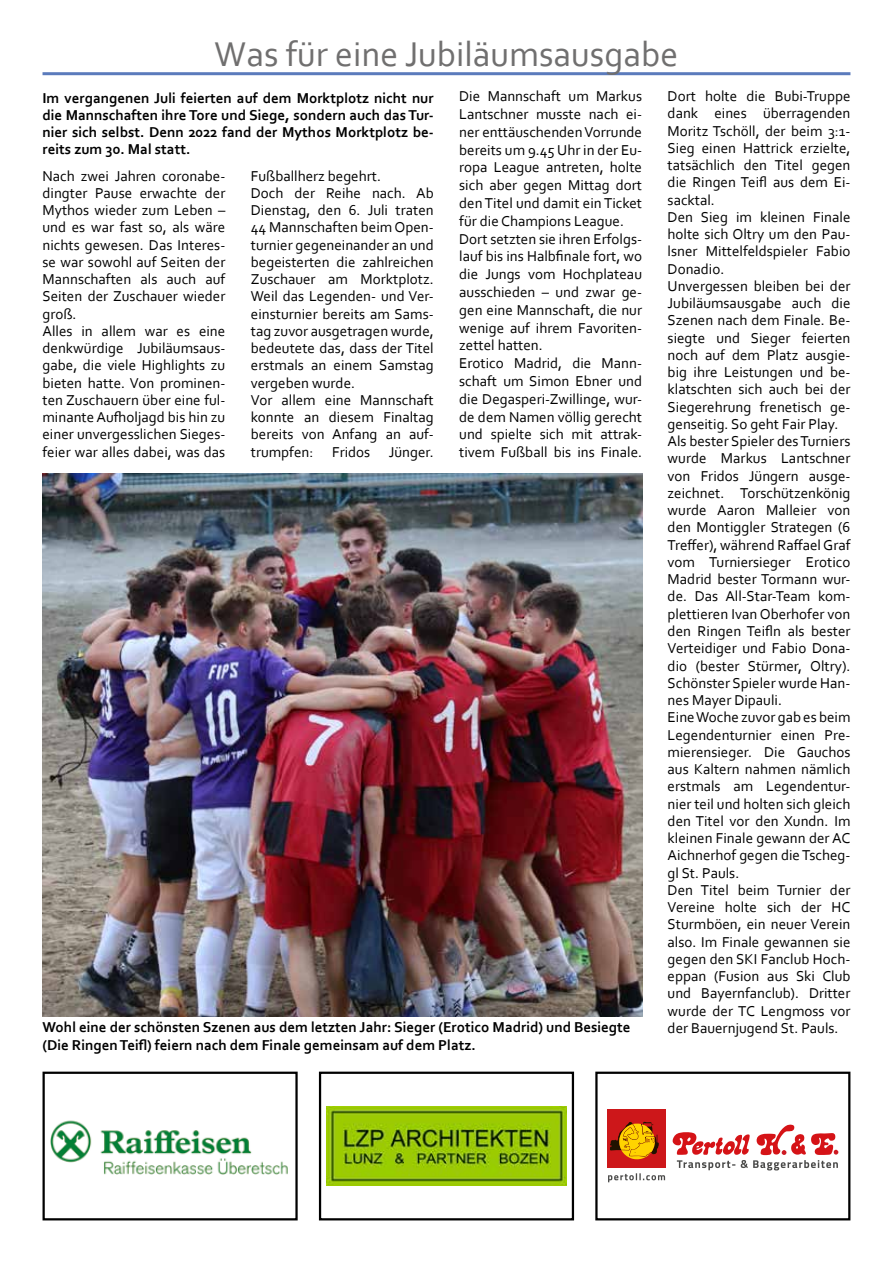
<style>
.page{position:relative;width:893px;height:1263px;background:#fff}
.page>*{position:absolute;margin:0;border:0;box-sizing:border-box;transform-origin:0 0}
.t1{font:36px "Corbel";color:#706f6f}
.t2{font:15px/17.2px "Corbel";color:#000}
.t3{font:700 15px/17.2px "Corbel";color:#000;text-align:justify}
</style>
<div class="page">
<svg style="left:672px;top:1124px;width:166px;height:46px"></svg>
<div style="left:607px;top:1110px;width:59px;height:58px;background:#cd171a"></div>
<svg style="left:610px;top:1122px;width:49px;height:38px"></svg>
<svg style="left:608px;top:1173px;width:57px;height:9px"></svg>
<div style="left:595px;top:1071px;width:255px;height:149px;border:2px solid #000"></div>
<img style="left:51px;top:1120px;width:237px;height:55px">
<div style="left:43px;top:1071px;width:255px;height:149px;border:2px solid #000"></div>
<img style="left:326px;top:1107px;width:241px;height:78px">
<div style="left:319px;top:1071px;width:255px;height:149px;border:2px solid #000"></div>
<hr style="left:43px;top:72px;width:807px;height:3px;background:#5b7bbc">
<img style="left:43px;top:473px;width:599px;height:543px">
<h1 class="t1" style="left:215px;top:32px;width:465px">Was für eine Jubiläumsausgabe</h1>
<p class="t3" style="left:43px;top:89px;width:393px">Im vergangenen Juli feierten auf dem Morktplotz nicht nur die Mannschaften ihre Tore und Siege, sondern auch das Tur&shy;nier sich selbst. Denn 2022 fand der Mythos Morktplotz be&shy;reits zum 30. Mal statt.</p>
<p class="t2" style="left:43px;top:167px;width:184px">Nach zwei Jahren coronabe&shy;dingter Pause erwachte der<br>Mythos wieder zum Leben – und es war fast so, als wäre nichts gewesen. Das Interes&shy;se war sowohl auf Seiten der<br>Mannschaften als auch auf<br>Seiten der Zuschauer wieder groß.<br>Alles in allem war es eine denkwürdige Jubiläumsaus&shy;gabe, die viele Highlights zu bieten hatte. Von prominen&shy;ten Zuschauern über eine ful&shy;minante Aufholjagd bis hin zu einer unvergesslichen Sieges&shy;feier war alles dabei, was das</p>
<p class="t2" style="left:251px;top:167px;width:184px">Fußballherz begehrt.<br>Doch der Reihe nach. Ab<br>Dienstag, den 6. Juli traten<br>44 Mannschaften beim Open&shy;turnier gegeneinander an und begeisterten die zahlreichen<br>Zuschauer am Morktplotz.<br>Weil das Legenden- und Ver&shy;einsturnier bereits am Sams&shy;tag zuvor ausgetragen wurde, bedeutete das, dass der Titel erstmals an einem Samstag vergeben wurde.<br>Vor allem eine Mannschaft konnte an diesem Finaltag bereits von Anfang an auf&shy;trumpfen:</p>
<p class="t2" style="left:459px;top:87px;width:184px;line-height:17.9px">Die Mannschaft um Markus<br>Lantschner musste nach ei&shy;ner enttäuschenden Vorrunde bereits um 9.45 Uhr in der Eu&shy;ropa League antreten, holte sich aber gegen Mittag dort den Titel und damit ein Ticket für die Champions League.<br>Dort setzten sie ihren Erfolgs&shy;lauf bis ins Halbfinale fort, wo die Jungs vom Hochplateau ausschieden – und zwar ge&shy;gen eine Mannschaft, die nur wenige auf ihrem Favoriten&shy;zettel hatten.<br>Erotico Madrid, die Mann&shy;schaft um Simon Ebner und die Degasperi-Zwillinge, wur&shy;de dem Namen völlig gerecht und spielte sich mit attrak&shy;tivem Fußball bis ins Finale.</p>
<p class="t2" style="left:668px;top:87px;width:184px">Dort holte die Bubi-Truppe dank eines überragenden<br>Moritz Tschöll, der beim 3:1-<br>Sieg einen Hattrick erzielte, tatsächlich den Titel gegen die Ringen Teifl aus dem Ei&shy;sacktal.<br>Den Sieg im kleinen Finale holte sich Oltry um den Pau&shy;lsner Mittelfeldspieler Fabio<br>Donadio.<br>Unvergessen bleiben bei der<br>Jubiläumsausgabe auch die<br>Szenen nach dem Finale. Be&shy;siegte und Sieger feierten noch auf dem Platz ausgie&shy;big ihre Leistungen und be&shy;klatschten sich auch bei der<br>Siegerehrung frenetisch ge&shy;genseitig. So geht Fair Play.<br>Als bester Spieler des Turniers wurde Markus Lantschner von Fridos Jüngern ausge&shy;zeichnet. Torschützenkönig wurde Aaron Malleier von den Montiggler Strategen (6<br>Treffer), während Raffael Graf vom Turniersieger Erotico<br>Madrid bester Tormann wur&shy;de. Das All-Star-Team kom&shy;plettieren Ivan Oberhofer von den Ringen Teifln als bester<br>Verteidiger und Fabio Dona&shy;dio (bester Stürmer, Oltry).<br>Schönster Spieler wurde Han&shy;nes Mayer Dipauli.<br>Eine Woche zuvor gab es beim<br>Legendenturnier einen Pre&shy;mierensieger. Die Gauchos aus Kaltern nahmen nämlich erstmals am Legendentur&shy;nier teil und holten sich gleich den Titel vor den Xundn. Im kleinen Finale gewann der AC<br>Aichnerhof gegen die Tscheg&shy;gl St. Pauls.<br>Den Titel beim Turnier der<br>Vereine holte sich der HC<br>Sturmböen, ein neuer Verein also. Im Finale gewannen sie gegen den SKI Fanclub Hoch&shy;eppan (Fusion aus Ski Club und Bayernfanclub). Dritter wurde der TC Lengmoss vor</p>
<p class="t3" style="left:43px;top:1018px;width:590px">Wohl eine der schönsten Szenen aus dem letzten Jahr: Sieger (Erotico Madrid) und Besiegte</p>
<p class="t2" style="left:668px;top:1019px;width:172px">der Bauernjugend St. Pauls.</p>
<p class="t3" style="left:43px;top:1036px;width:435px">(Die Ringen Teifl) feiern nach dem Finale gemeinsam auf dem Platz.</p>
<p class="t2" style="left:332px;top:443px;width:103px">Fridos Jünger.</p>
</div>
